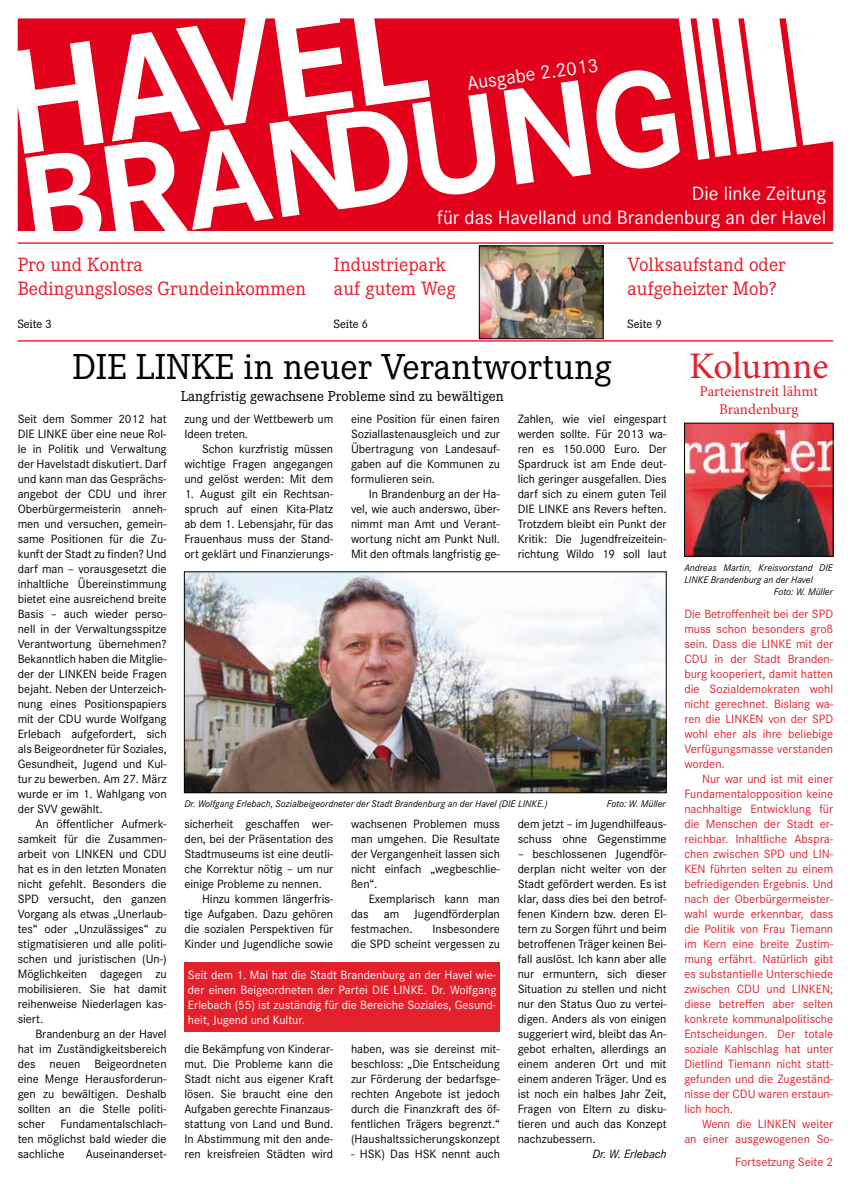
<style>
.page{position:relative;width:851px;height:1184px;background:#fff}
.page>*{position:absolute;margin:0;border:0;box-sizing:border-box;transform-origin:0 0}
.t1{font:37.5px "Corporate E";color:#000}
.t2{font:37.5px "Minion Pro";letter-spacing:-.005em;color:#e4202c}
.t3{font:20px/24px "Corporate E";color:#e4202c}
.t4{font:20px/24px "Corporate S";color:#fff;text-align:right}
.t5{font:15px "Corporate E";color:#000}
.t6{font:15px/18px "Minion Pro";letter-spacing:-.005em;color:#e4202c;text-align:center}
.t7{font:12.5px/15px "Corporate S";letter-spacing:-.005em;color:#000;text-align:justify}
.t8{font:12.5px/15px "Corporate S";color:#e4202c;text-align:justify}
.t9{font:12.5px/15px "Corporate S";color:#fff;text-align:justify}
.t10{font:12.5px "Corporate E";color:#000}
.t11{font:italic 12.5px "Corporate S";letter-spacing:-.005em;color:#000}
.t12{font:italic 10px "Corporate S";color:#000}
</style>
<div class="page">
<svg style="left:18px;top:18px;width:815px;height:212px;fill:#e2001a"></svg>
<hr style="left:18px;top:242px;width:815px;height:2px;background:#e2001a">
<hr style="left:18px;top:340px;width:815px;height:1px;background:#e2001a">
<img style="left:686px;top:425px;width:145px;height:129px">
<div style="left:684px;top:423px;width:149px;height:133px;border:1px solid #000"></div>
<img style="left:186px;top:573px;width:478px;height:218px">
<div style="left:184px;top:571px;width:482px;height:222px;border:1px solid #000"></div>
<img style="left:481px;top:248px;width:120px;height:89px">
<div style="left:479px;top:246px;width:124px;height:93px;border:1px solid #000"></div>
<div style="left:184px;top:962px;width:316px;height:69px;background:#e4202c"></div>
<h2 class="t4" style="left:465px;top:71px;width:134px;rotate:-8deg">Ausgabe 2.2013</h2>
<h2 class="t3" style="left:18px;top:252px;width:290px">Pro und Kontra<br>Bedingungsloses Grundeinkommen</h2>
<p class="t10" style="left:18px;top:317px;width:36px">Seite 3</p>
<h2 class="t4" style="left:437px;top:181px;width:390px">Die linke Zeitung<br>für das Havelland und Brandenburg an der Havel</h2>
<h2 class="t3" style="left:334px;top:252px;width:123px">Industriepark auf gutem Weg</h2>
<p class="t10" style="left:334px;top:317px;width:36px">Seite 6</p>
<h2 class="t3" style="left:627px;top:252px;width:159px">Volksaufstand oder aufgeheizter Mob?</h2>
<p class="t10" style="left:627px;top:317px;width:36px">Seite 9</p>
<h1 class="t1" style="left:72px;top:346px;width:541px">DIE LINKE in neuer Verantwortung</h1>
<p class="t5" style="left:181px;top:387px;width:324px">Langfristig gewachsene Probleme sind zu bewältigen</p>
<p class="t7" style="left:18px;top:411px;width:150px">Seit dem Sommer 2012 hat DIE LINKE über eine neue Rol&shy;le in Politik und Verwaltung der Havelstadt diskutiert. Darf und kann man das Gesprächs&shy;angebot der CDU und ihrer Oberbürgermeisterin anneh&shy;men und versuchen, gemein&shy;same Positionen für die Zu&shy;kunft der Stadt zu finden? Und darf man – vorausgesetzt die inhaltliche Übereinstimmung bietet eine ausreichend breite Basis – auch wieder perso&shy;nell in der Verwaltungsspitze Verantwortung übernehmen?<br>Bekanntlich haben die Mitglie&shy;der der LINKEN beide Fragen bejaht. Neben der Unterzeich&shy;nung eines Positionspapiers mit der CDU wurde Wolfgang Erlebach aufgefordert, sich als Beigeordneter für Soziales, Gesundheit, Jugend und Kul&shy;tur zu bewerben. Am 27. März wurde er im 1. Wahlgang von der SVV gewählt.</p>
<p class="t7" style="left:18px;top:816px;width:150px;text-indent:18px">An öffentlicher Aufmerk&shy;samkeit für die Zusammen&shy;arbeit von LINKEN und CDU hat es in den letzten Monaten nicht gefehlt. Besonders die SPD versucht, den ganzen Vorgang als etwas „Unerlaub&shy;tes“ oder „Unzulässiges“ zu stigmatisieren und alle politi&shy;schen und juristischen (Un-)<br>Möglichkeiten dagegen zu mobilisieren. Sie hat damit reihenweise Niederlagen kas&shy;siert.</p>
<p class="t7" style="left:18px;top:1026px;width:150px;text-indent:18px">Brandenburg an der Havel hat im Zuständigkeitsbereich des neuen Beigeordneten eine Menge Herausforderun&shy;gen zu bewältigen. Deshalb sollten an die Stelle politi&shy;scher Fundamentalschlach&shy;ten möglichst bald wieder die sachliche</p>
<p class="t7" style="left:86px;top:1146px;width:82px">Auseinanderset-</p>
<p class="t7" style="left:184px;top:411px;width:150px">zung und der Wettbewerb um<br>Ideen treten.</p>
<p class="t7" style="left:184px;top:441px;width:150px;text-indent:18px">Schon kurzfristig müssen wichtige Fragen angegangen und gelöst werden: Mit dem</p>
<p class="t7" style="left:184px;top:486px;width:150px">1. August gilt ein Rechtsan&shy;spruch auf einen Kita-Platz ab dem 1. Lebensjahr, für das Frauenhaus muss der Stand&shy;ort geklärt und Finanzierungs-</p>
<p class="t7" style="left:351px;top:411px;width:150px">eine Position für einen fairen Soziallastenausgleich und zur Übertragung von Landesauf&shy;gaben auf die Kommunen zu formulieren sein.</p>
<p class="t7" style="left:351px;top:486px;width:150px;text-indent:18px">In Brandenburg an der Ha&shy;vel, wie auch anderswo, über&shy;nimmt man Amt und Verant&shy;wortung nicht am Punkt Null.<br>Mit den oftmals langfristig ge-</p>
<p class="t7" style="left:517px;top:411px;width:150px">Zahlen, wie viel eingespart werden sollte. Für 2013 wa&shy;ren es 150.000 Euro. Der Spardruck ist am Ende deut&shy;lich geringer ausgefallen. Dies darf sich zu einem guten Teil DIE LINKE ans Revers heften.<br>Trotzdem bleibt ein Punkt der Kritik: Die Jugendfreizeitein&shy;richtung Wildo 19 soll laut</p>
<p class="t12" style="left:184px;top:798px;width:364px">Dr. Wolfgang Erlebach, Sozialbeigeordneter der Stadt Brandenburg an der Havel (DIE LINKE.)</p>
<p class="t12" style="left:606px;top:798px;width:61px">Foto: W. Müller</p>
<p class="t7" style="left:184px;top:816px;width:150px">sicherheit geschaffen wer-</p>
<p class="t7" style="left:184px;top:831px;width:150px">den, bei der Präsentation des</p>
<p class="t7" style="left:184px;top:846px;width:150px">Stadtmuseums ist eine deutli-</p>
<p class="t7" style="left:184px;top:861px;width:150px">che Korrektur nötig – um nur</p>
<p class="t7" style="left:184px;top:876px;width:139px">einige Probleme zu nennen.</p>
<p class="t7" style="left:202px;top:891px;width:133px">Hinzu kommen längerfris-</p>
<p class="t7" style="left:184px;top:906px;width:150px">tige Aufgaben. Dazu gehören</p>
<p class="t7" style="left:184px;top:921px;width:150px">die sozialen Perspektiven für</p>
<p class="t7" style="left:184px;top:936px;width:150px">Kinder und Jugendliche sowie</p>
<p class="t7" style="left:351px;top:816px;width:150px">wachsenen Problemen muss man umgehen. Die Resultate der Vergangenheit lassen sich nicht einfach „wegbeschlie&shy;ßen“.</p>
<p class="t7" style="left:351px;top:891px;width:150px;text-indent:18px">Exemplarisch kann man das am Jugendförderplan festmachen.</p>
<p class="t7" style="left:351px;top:921px;width:150px;text-align:right">Insbesondere<br>die SPD scheint vergessen zu</p>
<p class="t9" style="left:188px;top:967px;width:310px">Seit dem 1. Mai hat die Stadt Brandenburg an der Havel wie&shy;der einen Beigeordneten der Partei DIE LINKE. Dr. Wolfgang Erlebach (55) ist zuständig für die Bereiche Soziales, Gesund&shy;heit, Jugend und Kultur.</p>
<p class="t7" style="left:184px;top:1041px;width:150px">die Bekämpfung von Kinderar&shy;mut. Die Probleme kann die Stadt nicht aus eigener Kraft lösen. Sie braucht eine den Aufgaben gerechte Finanzaus&shy;stattung von Land und Bund.<br>In Abstimmung mit den ande&shy;ren kreisfreien Städten wird</p>
<p class="t7" style="left:351px;top:1041px;width:150px">haben, was sie dereinst mit&shy;beschloss: „Die Entscheidung zur Förderung der bedarfsge&shy;rechten Angebote ist jedoch durch die Finanzkraft des öf&shy;fentlichen Trägers begrenzt.“ (Haushaltssicherungskonzept</p>
<p class="t7" style="left:351px;top:1146px;width:150px">- HSK) Das HSK nennt auch</p>
<p class="t7" style="left:517px;top:816px;width:150px">dem jetzt – im Jugendhilfeaus&shy;schuss ohne Gegenstimme</p>
<p class="t7" style="left:517px;top:846px;width:150px">– beschlossenen Jugendför&shy;derplan nicht weiter von der Stadt gefördert werden. Es ist klar, dass dies bei den betrof&shy;fenen Kindern bzw. deren El&shy;tern zu Sorgen führt und beim betroffenen Träger keinen Bei&shy;fall auslöst. Ich kann aber alle nur ermuntern, sich dieser Situation zu stellen und nicht nur den Status Quo zu vertei&shy;digen. Anders als von einigen suggeriert wird, bleibt das An&shy;gebot erhalten, allerdings an einem anderen Ort und mit einem anderen Träger. Und es ist noch ein halbes Jahr Zeit, Fragen von Eltern zu disku&shy;tieren und auch das Konzept nachzubessern.</p>
<p class="t11" style="left:592px;top:1146px;width:76px">Dr. W. Erlebach</p>
<h1 class="t2" style="left:689px;top:341px;width:141px">Kolumne</h1>
<p class="t6" style="left:699px;top:382px;width:120px">Parteienstreit lähmt<br>Brandenburg</p>
<p class="t12" style="left:684px;top:562px;width:150px">Andreas Martin, Kreisvorstand DIE</p>
<p class="t12" style="left:684px;top:574px;width:130px">LINKE Brandenburg an der Havel</p>
<p class="t12" style="left:773px;top:586px;width:61px">Foto: W. Müller</p>
<p class="t8" style="left:684px;top:606px;width:150px">Die Betroffenheit bei der SPD muss schon besonders groß sein. Dass die LINKE mit der CDU in der Stadt Branden&shy;burg kooperiert, damit hatten die Sozialdemokraten wohl nicht gerechnet. Bislang wa&shy;ren die LINKEN von der SPD wohl eher als ihre beliebige Verfügungsmasse verstanden worden.</p>
<p class="t8" style="left:684px;top:771px;width:150px;text-indent:18px">Nur war und ist mit einer Fundamentalopposition keine nachhaltige Entwicklung für die Menschen der Stadt er&shy;reichbar. Inhaltliche Abspra&shy;chen zwischen SPD und LIN-KEN führten selten zu einem befriedigenden Ergebnis. Und nach der Oberbürgermeister&shy;wahl wurde erkennbar, dass die Politik von Frau Tiemann im Kern eine breite Zustim&shy;mung erfährt. Natürlich gibt es substantielle Unterschiede zwischen CDU und LINKEN; diese betreffen aber selten konkrete kommunalpolitische Entscheidungen. Der totale soziale Kahlschlag hat unter Dietlind Tiemann nicht statt&shy;gefunden und die Zugeständ&shy;nisse der CDU waren erstaun&shy;lich hoch.</p>
<p class="t8" style="left:684px;top:1116px;width:150px;text-align:right">Wenn die LINKEN weiter<br>an einer ausgewogenen So-</p>
<p class="t8" style="left:735px;top:1154px;width:99px">Fortsetzung Seite 2</p>
</div>
